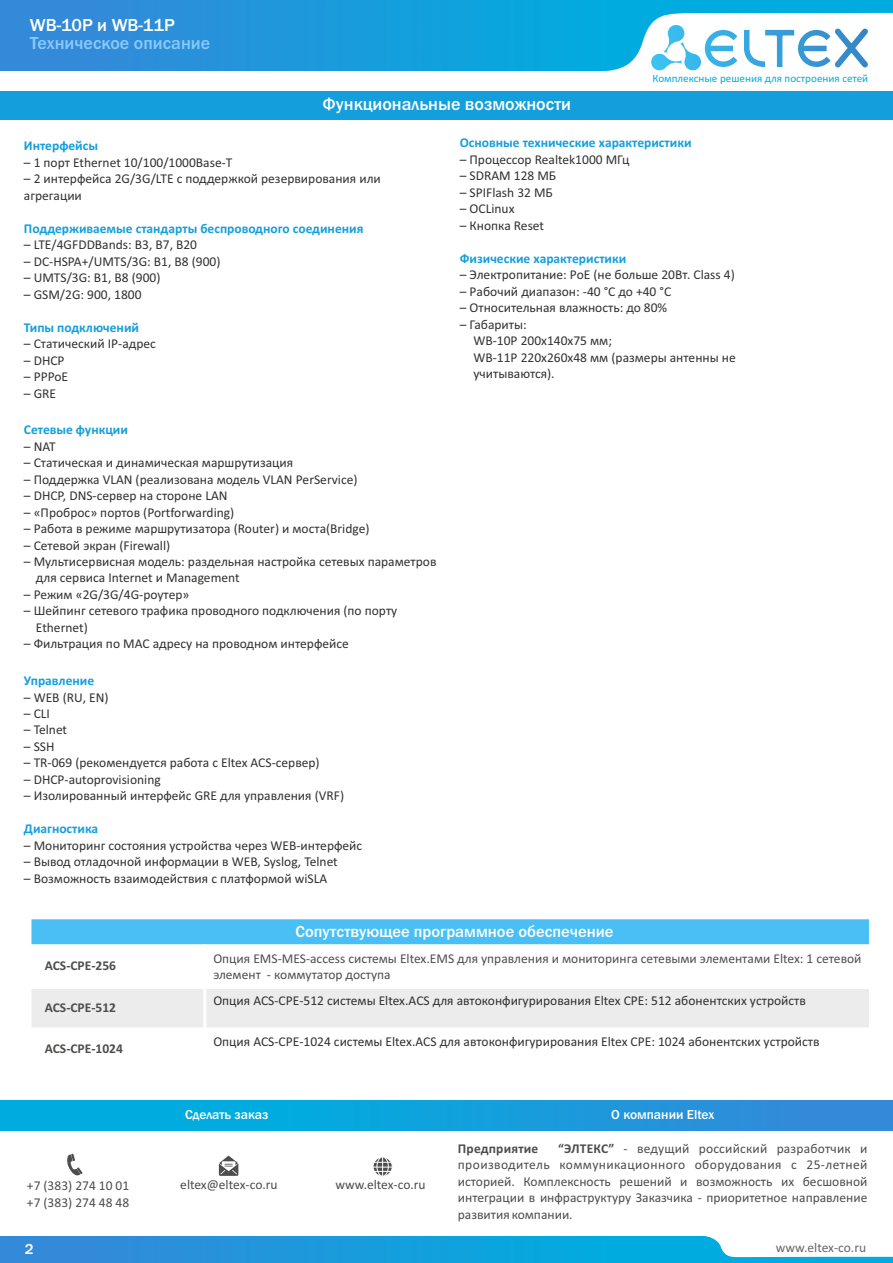
<style>
.page{position:relative;width:893px;height:1263px;background:#fff}
.page>*{position:absolute;margin:0;border:0;box-sizing:border-box;transform-origin:0 0}
.t1{font:500 18px "Franklin Gothic";color:#fff}
.t2{font:500 18px "Franklin Gothic";color:#8ac9fc}
.t3{font:500 16.5px "Franklin Gothic";color:#fff}
.t4{font:500 15px "Franklin Gothic";color:#fff}
.t5{font:13.5px/16.5px "Calibri";color:#313130}
.t6{font:13.5px/16.5px "Calibri";color:#4d4d4d;text-align:justify}
.t7{font:700 13.5px "Calibri";color:#159edc}
.t8{font:13.5px/16.5px "Calibri";color:#4e4e4d}
.t9{font:700 13.5px "Calibri";color:#4e4e4d}
.t10{font:500 13.5px "Franklin Gothic";color:#fff}
.t11{font:13.5px "Calibri";color:#666}
.t12{font:700 13.5px "Calibri";letter-spacing:.015em;color:#4d4d4d}
.t13{font:11.1px "Calibri";color:#00acdf}
.s1{font-weight:700}
</style>
<div class="page">
<div style="left:0;top:0;width:893px;height:71px;background:linear-gradient(to right,#3489d9,#00b4e0)"></div>
<svg style="left:589px;top:13px;width:304px;height:58px"></svg>
<div style="left:0;top:91px;width:893px;height:29px;background:#159edc"></div>
<div style="left:30px;top:918px;width:840px;height:28px;background:#49bff5"></div>
<div style="left:30px;top:987px;width:175px;height:42px;background:#ececec"></div>
<div style="left:205px;top:987px;width:665px;height:42px;background:#ececec"></div>
<hr style="left:28px;top:916px;width:3px;height:154px;background:#fff">
<hr style="left:203px;top:944px;width:3px;height:126px;background:#fff">
<hr style="left:869px;top:916px;width:3px;height:154px;background:#fff">
<hr style="left:28px;top:1027px;width:844px;height:4px;background:#fff">
<hr style="left:28px;top:986px;width:844px;height:3px;background:#fff">
<hr style="left:28px;top:944px;width:844px;height:3px;background:#fff">
<hr style="left:28px;top:916px;width:844px;height:3px;background:#fff">
<div style="left:0;top:1100px;width:893px;height:30px;background:linear-gradient(to right,#00b4e0,#3489d9)"></div>
<svg style="left:219px;top:1155px;width:19px;height:21px"></svg>
<div style="left:373px;top:1156px;width:20px;height:21px;background:#fafafa;border:1px solid #fff;border-radius:50%"></div>
<div style="left:376px;top:1156px;width:13px;height:20px;background:#fefefe;border:1px solid #fff;border-radius:50%"></div>
<svg style="left:373px;top:1157px;width:19px;height:19px"></svg>
<svg style="left:67px;top:1154px;width:16px;height:22px"></svg>
<div style="left:0;top:1236px;width:893px;height:27px;background:linear-gradient(to right,#3489d9,#00b4e0)"></div>
<svg style="left:703px;top:1236px;width:190px;height:21px"></svg>
<h1 class="t1" style="left:30px;top:19px;width:146px">WB-10P и WB-11P</h1>
<h1 class="t2" style="left:30px;top:36px;width:182px">Техническое описание</h1>
<h1 class="t1" style="left:322px;top:97px;width:250px">Функциональные возможности</h1>
<p class="t13" style="left:652px;top:73px;width:217px">Комплексные решения для построения сетей</p>
<p class="t7" style="left:24px;top:140px;width:76px">Интерфейсы</p>
<p class="t5" style="left:24px;top:155px;width:210px">– 1 порт Ethernet 10/100/1000Base-T</p>
<p class="t5" style="left:24px;top:172px;width:358px">– 2 интерфейса 2G/3G/LTE с поддержкой резервирования или агрегации</p>
<p class="t7" style="left:24px;top:223px;width:341px">Поддерживаемые стандарты беспроводного соединения</p>
<p class="t5" style="left:24px;top:238px;width:175px">– LTE/4GFDDBands: B3, B7, B20</p>
<p class="t5" style="left:24px;top:254px;width:198px">– DC-HSPA+/UMTS/3G: B1, B8 (900)</p>
<p class="t5" style="left:24px;top:271px;width:138px">– UMTS/3G: B1, B8 (900)</p>
<p class="t5" style="left:24px;top:287px;width:119px">– GSM/2G: 900, 1800</p>
<p class="t7" style="left:24px;top:321px;width:117px">Типы подключений</p>
<p class="t5" style="left:24px;top:336px;width:133px">– Статический IP-адрес</p>
<p class="t5" style="left:24px;top:353px;width:42px">– DHCP</p>
<p class="t5" style="left:24px;top:369px;width:46px">– PPPoE</p>
<p class="t5" style="left:24px;top:386px;width:34px">– GRE</p>
<p class="t7" style="left:24px;top:424px;width:106px">Сетевые функции</p>
<p class="t5" style="left:24px;top:439px;width:33px">– NAT</p>
<p class="t5" style="left:24px;top:455px;width:271px">– Статическая и динамическая маршрутизация</p>
<p class="t5" style="left:24px;top:472px;width:335px">– Поддержка VLAN (реализована модель VLAN PerService)</p>
<p class="t5" style="left:24px;top:488px;width:205px">– DHCP, DNS-сервер на стороне LAN</p>
<p class="t5" style="left:24px;top:505px;width:212px">– «Проброс» портов (Portforwarding)</p>
<p class="t5" style="left:24px;top:521px;width:347px">– Работа в режиме маршрутизатора (Router) и моста(Bridge)</p>
<p class="t5" style="left:24px;top:538px;width:148px">– Сетевой экран (Firewall)</p>
<p class="t5" style="left:36px;top:554px;width:402px;text-indent:-12px">– Мультисервисная модель: раздельная настройка сетевых параметров для сервиса Internet и Management</p>
<p class="t5" style="left:24px;top:587px;width:167px">– Режим «2G/3G/4G-роутер»</p>
<p class="t5" style="left:36px;top:604px;width:363px;text-indent:-12px">– Шейпинг сетевого трафика проводного подключения (по порту<br>Ethernet)</p>
<p class="t5" style="left:24px;top:637px;width:326px">– Фильтрация по MAC адресу на проводном интерфейсе</p>
<p class="t7" style="left:24px;top:675px;width:72px">Управление</p>
<p class="t5" style="left:24px;top:690px;width:86px">– WEB (RU, EN)</p>
<p class="t5" style="left:24px;top:706px;width:28px">– CLI</p>
<p class="t5" style="left:24px;top:723px;width:45px">– Telnet</p>
<p class="t5" style="left:24px;top:739px;width:32px">– SSH</p>
<p class="t5" style="left:24px;top:756px;width:297px">– TR-069 (рекомендуется работа с Eltex ACS-сервер)</p>
<p class="t5" style="left:24px;top:772px;width:138px">– DHCP-autoprovisioning</p>
<p class="t5" style="left:24px;top:789px;width:322px">– Изолированный интерфейс GRE для управления (VRF)</p>
<p class="t7" style="left:24px;top:823px;width:76px">Диагностика</p>
<p class="t5" style="left:24px;top:838px;width:340px">– Мониторинг состояния устройства через WEB-интерфейс</p>
<p class="t5" style="left:24px;top:855px;width:315px">– Вывод отладочной информации в WEB, Syslog, Telnet</p>
<p class="t5" style="left:24px;top:871px;width:305px">– Возможность взаимодействия с платформой wiSLA</p>
<p class="t7" style="left:460px;top:137px;width:233px">Основные технические характеристики</p>
<p class="t5" style="left:460px;top:152px;width:171px">– Процессор Realtek1000 МГц</p>
<p class="t5" style="left:460px;top:169px;width:98px">– SDRAM 128 МБ</p>
<p class="t5" style="left:460px;top:185px;width:95px">– SPIFlash 32 МБ</p>
<p class="t5" style="left:460px;top:202px;width:56px">– OСLinux</p>
<p class="t5" style="left:460px;top:218px;width:86px">– Кнопка Reset</p>
<p class="t7" style="left:460px;top:253px;width:168px">Физические характеристики</p>
<p class="t5" style="left:460px;top:268px;width:277px">– Электропитание: PoE (не больше 20Вт. Class 4)</p>
<p class="t5" style="left:460px;top:284px;width:213px">– Рабочий диапазон: -40 °С до +40 °С</p>
<p class="t5" style="left:460px;top:301px;width:209px">– Относительная влажность: до 80%</p>
<p class="t5" style="left:473px;top:317px;width:264px;text-indent:-14px">– Габариты:<br>WB-10P 200x140x75 мм;<br>WB-11P 220x260x48 мм (размеры антенны не учитываются).</p>
<p class="t3" style="left:295px;top:925px;width:319px">Сопутствующее программное обеспечение</p>
<p class="t9" style="left:45px;top:960px;width:73px">ACS-CPE-256</p>
<p class="t8" style="left:213px;top:951px;width:650px">Опция EMS-MES-access системы Eltex.EMS для управления и мониторинга сетевыми элементами Eltex: 1 сетевой элемент - коммутатор доступа</p>
<p class="t9" style="left:45px;top:1002px;width:73px">ACS-CPE-512</p>
<p class="t5" style="left:213px;top:993px;width:594px">Опция ACS-CPE-512 системы Eltex.ACS для автоконфигурирования Eltex CPE: 512 абонентских устройств</p>
<p class="t9" style="left:45px;top:1043px;width:80px">ACS-CPE-1024</p>
<p class="t5" style="left:213px;top:1034px;width:608px">Опция ACS-CPE-1024 системы Eltex.ACS для автоконфигурирования Eltex CPE: 1024 абонентских устройств</p>
<p class="t10" style="left:185px;top:1109px;width:85px">Сделать заказ</p>
<p class="t10" style="left:611px;top:1110px;width:105px">О компании Eltex</p>
<p class="t6" style="left:27px;top:1179px;width:104px">+7 (383) 274 10 01 +7 (383) 274 48 48</p>
<p class="t6" style="left:180px;top:1177px;width:99px">eltex@eltex-co.ru</p>
<p class="t6" style="left:335px;top:1177px;width:92px">www.eltex-co.ru</p>
<p class="t6" style="left:458px;top:1141px;width:411px;text-indent:100px"><span class="s1">“ЭЛТЕКС”</span> - ведущий российский разработчик и производитель коммуникационного оборудования с 25-летней историей. Комплексность решений и возможность их бесшовной интеграции в инфраструктуру Заказчика - приоритетное направление развития компании.</p>
<p class="t12" style="left:458px;top:1143px;width:82px">Предприятие</p>
<p class="t4" style="left:25px;top:1243px;width:10px">2</p>
<p class="t11" style="left:776px;top:1242px;width:92px">www.eltex-co.ru</p>
</div>
